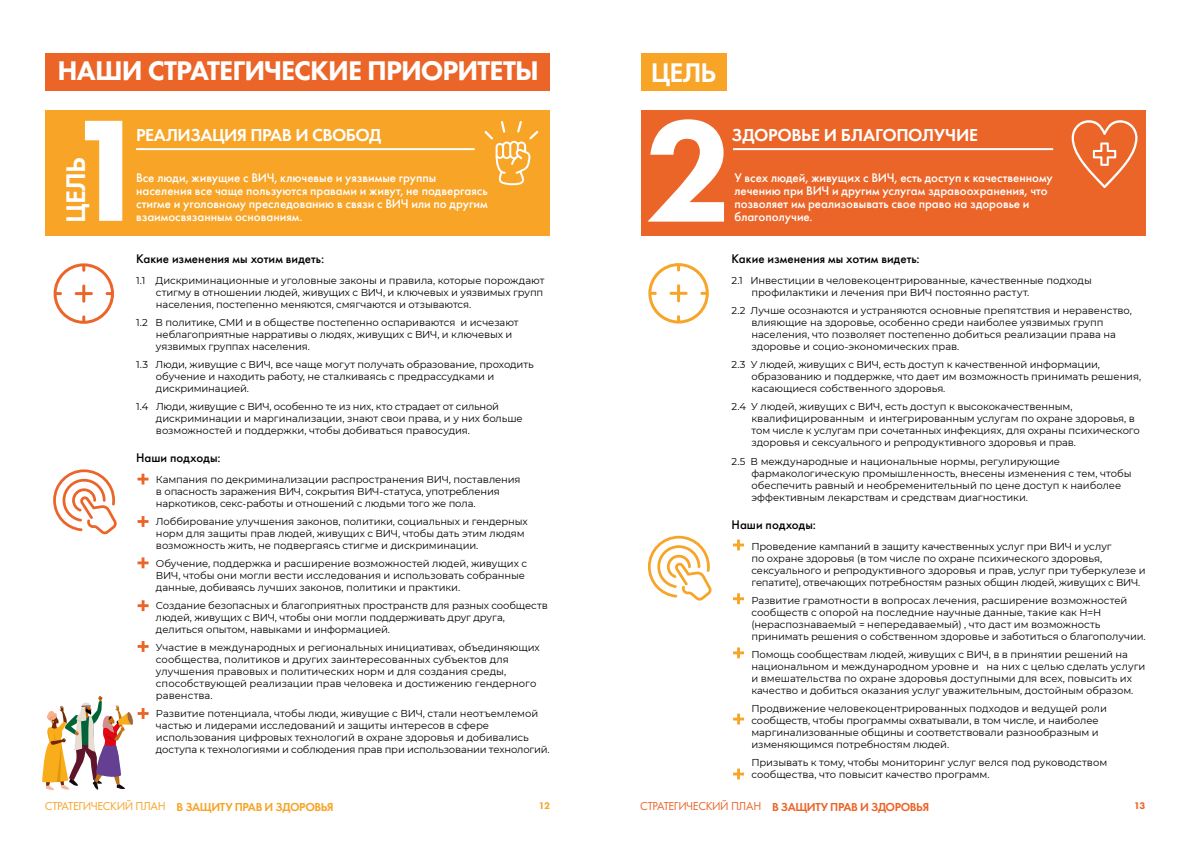
<style>
.page{position:relative;width:1191px;height:842px;background:#fff}
.page>*{position:absolute;margin:0;border:0;box-sizing:border-box;transform-origin:0 0}
.t1{font:800 150px "Futura PT";color:#fff}
.t2{font:800 28px "Futura PT";letter-spacing:-.03em;color:#fff}
.t3{font:600 28px "Futura PT";letter-spacing:-.025em;color:#fff}
.t4{font:600 18px "Futura PT";letter-spacing:-.025em;color:#fff}
.t5{font:500 13px/13px "Futura PT";color:#fff}
.t6{font:500 13px "Futura PT";letter-spacing:.005em;color:#000}
.t7{font:600 12px "Futura PT";letter-spacing:-.04em;color:#f7a427}
.t8{font:600 12px "Futura PT";letter-spacing:-.04em;color:#eb6528}
.t9{font:10px/12px "Montserrat";letter-spacing:-.005em;color:#000}
.t10{font:800 10px "Futura PT";color:#f7a427}
.t11{font:800 10px "Futura PT";color:#eb6528}
.s1{font-weight:400}
</style>
<div class="page">
<div style="left:45px;top:110px;width:505px;height:126px;background:#f7a427"></div>
<div style="left:641px;top:110px;width:504px;height:126px;background:#eb6528"></div>
<hr style="left:136px;top:148px;width:339px;height:2px;background:#fff">
<hr style="left:733px;top:148px;width:320px;height:2px;background:#fff">
<svg style="left:53px;top:469px;width:64px;height:65px"></svg>
<svg style="left:1071px;top:120px;width:66px;height:68px"></svg>
<svg style="left:54px;top:263px;width:60px;height:61px"></svg>
<svg style="left:648px;top:536px;width:64px;height:65px"></svg>
<svg style="left:648px;top:263px;width:61px;height:61px"></svg>
<div style="left:45px;top:53px;width:505px;height:38px;background:#eb6528"></div>
<div style="left:641px;top:53px;width:85px;height:38px;background:#f7a427"></div>
<svg style="left:141px;top:473px;width:8px;height:12px"></svg>
<svg style="left:137px;top:474px;width:11px;height:10px"></svg>
<svg style="left:137px;top:561px;width:12px;height:8px"></svg>
<svg style="left:138px;top:557px;width:10px;height:11px"></svg>
<svg style="left:138px;top:516px;width:10px;height:11px"></svg>
<svg style="left:138px;top:600px;width:11px;height:11px"></svg>
<svg style="left:138px;top:641px;width:11px;height:11px"></svg>
<svg style="left:42px;top:696px;width:107px;height:94px"></svg>
<svg style="left:733px;top:539px;width:11px;height:11px"></svg>
<svg style="left:733px;top:647px;width:11px;height:11px"></svg>
<svg style="left:733px;top:593px;width:11px;height:11px"></svg>
<svg style="left:733px;top:714px;width:11px;height:10px"></svg>
<svg style="left:733px;top:769px;width:11px;height:10px"></svg>
<svg style="left:484px;top:121px;width:54px;height:64px"></svg>
<h2 class="t2" style="left:57px;top:53px;width:483px">НАШИ СТРАТЕГИЧЕСКИЕ ПРИОРИТЕТЫ</h2>
<h2 class="t3" style="left:651px;top:55px;width:67px">ЦЕЛЬ</h2>
<h1 class="t1" style="left:65px;top:77px;width:91px">1</h1>
<h1 class="t1" style="left:644px;top:78px;width:91px">2</h1>
<h3 class="t4" style="left:136px;top:124px;width:247px">РЕАЛИЗАЦИЯ ПРАВ И СВОБОД</h3>
<h3 class="t5" style="left:136px;top:171px;width:353px">Все люди, живущие с ВИЧ, ключевые и уязвимые группы населения все чаще пользуются правами и живут, не подвергаясь стигме и уголовному преследованию в связи с ВИЧ или по другим взаимосвязанным основаниям.</h3>
<h3 class="t6" style="left:136px;top:251px;width:190px">Какие изменения мы хотим видеть:</h3>
<p class="t9" style="left:156px;top:274px;width:390px;text-indent:-20px">1.1 Дискриминационные и уголовные законы и правила, которые порождают стигму в отношении людей, живущих с ВИЧ, и ключевых и уязвимых групп населения, постепенно меняются, смягчаются и отзываются.</p>
<p class="t9" style="left:156px;top:316px;width:364px;text-indent:-20px">1.2 В политике, СМИ и в обществе постепенно оспариваются и исчезают неблагоприятные нарративы о людях, живущих с ВИЧ, и ключевых и уязвимых группах населения.</p>
<p class="t9" style="left:156px;top:358px;width:379px;text-indent:-20px">1.3 Люди, живущие с ВИЧ, все чаще могут получать образование, проходить обучение и находить работу, не сталкиваясь с предрассудками и дискриминацией.</p>
<p class="t9" style="left:156px;top:400px;width:368px;text-indent:-20px">1.4 Люди, живущие с ВИЧ, особенно те из них, кто страдает от сильной дискриминации и маргинализации, знают свои права, и у них больше возможностей и поддержки, чтобы добиваться правосудия.</p>
<h3 class="t6" style="left:136px;top:450px;width:86px">Наши подходы:</h3>
<p class="t9" style="left:156px;top:473px;width:366px">Кампания по декриминализации распространения ВИЧ, поставления в опасность заражения ВИЧ, сокрытия ВИЧ-статуса, употребления наркотиков, секс-работы и отношений с людьми того же пола.</p>
<p class="t9" style="left:156px;top:515px;width:373px">Лоббирование улучшения законов, политики, социальных и гендерных норм для защиты прав людей, живущих с ВИЧ, чтобы дать этим людям возможность жить, не подвергаясь стигме и дискриминации.</p>
<p class="t9" style="left:156px;top:557px;width:373px">Обучение, поддержка и расширение возможностей людей, живущих с<br>ВИЧ, чтобы они могли вести исследования и использовать собранные данные, добиваясь лучших законов, политики и практики.</p>
<p class="t9" style="left:156px;top:599px;width:393px">Создание безопасных и благоприятных пространств для разных сообществ людей, живущих с ВИЧ, чтобы они могли поддерживать друг друга, делиться опытом, навыками и информацией.</p>
<p class="t9" style="left:156px;top:641px;width:385px">Участие в международных и региональных инициативах, объединяющих сообщества, политиков и других заинтересованных субъектов для улучшения правовых и политических норм и для создания среды, способствующей реализации прав человека и достижению гендерного равенства.</p>
<p class="t9" style="left:156px;top:707px;width:395px">Развитие потенциала, чтобы люди, живущие с ВИЧ, стали неотъемлемой частью и лидерами исследований и защиты интересов в сфере использования цифровых технологий в охране здоровья и добивались доступа к технологиями и соблюдения прав при использовании технологий.</p>
<h3 class="t4" style="left:731px;top:124px;width:248px">ЗДОРОВЬЕ И БЛАГОПОЛУЧИЕ</h3>
<h3 class="t5" style="left:734px;top:172px;width:320px">У всех людей, живущих с ВИЧ, есть доступ к качественному лечению при ВИЧ и другим услугам здравоохранения, что позволяет им реализовывать свое право на здоровье и благополучие.</h3>
<h3 class="t6" style="left:731px;top:251px;width:190px">Какие изменения мы хотим видеть:</h3>
<p class="t9" style="left:751px;top:275px;width:342px;text-indent:-20px">2.1 Инвестиции в человекоцентрированные, качественные подходы профилактики и лечения при ВИЧ постоянно растут.</p>
<p class="t9" style="left:751px;top:305px;width:382px;text-indent:-20px">2.2 Лучше осознаются и устраняются основные препятствия и неравенство, влияющие на здоровье, особенно среди наиболее уязвимых групп населения, что позволяет постепенно добиться реализации права на здоровье и социо-экономических прав.</p>
<p class="t9" style="left:751px;top:359px;width:391px;text-indent:-20px">2.3 У людей, живущих с ВИЧ, есть доступ к качественной информации, образованию и поддержке, что дает им возможность принимать решения, касающиеся собственного здоровья.</p>
<p class="t9" style="left:751px;top:401px;width:390px;text-indent:-20px">2.4 У людей, живущих с ВИЧ, есть доступ к высококачественным, квалифицированным и интегрированным услугам по охране здоровья, в том числе к услугам при сочетанных инфекциях, для охраны психического здоровья и сексуального и репродуктивного здоровья и прав.</p>
<p class="t9" style="left:751px;top:455px;width:381px;text-indent:-20px">2.5 В международные и национальные нормы, регулирующие фармакологическую промышленность, внесены изменения с тем, чтобы обеспечить равный и необременительный по цене доступ к наиболее эффективным лекарствам и средствам диагностики.</p>
<h3 class="t6" style="left:731px;top:516px;width:86px">Наши подходы:</h3>
<p class="t9" style="left:751px;top:540px;width:396px">Проведение кампаний в защиту качественных услуг при ВИЧ и услуг<br>по охране здоровья (в том числе по охране психического здоровья, сексуального и репродуктивного здоровья и прав, услуг при туберкулезе и гепатите), отвечающих потребностям разных общин людей, живущих с ВИЧ.</p>
<p class="t9" style="left:751px;top:594px;width:395px">Развитие грамотности в вопросах лечения, расширение возможностей сообществ с опорой на последние научные данные, такие как Н=Н (нераспознаваемый = непередаваемый) , что даст им возможность принимать решения о собственном здоровье и заботиться о благополучии.</p>
<p class="t9" style="left:751px;top:648px;width:395px">Помощь сообществам людей, живущих с ВИЧ, в в принятии решений на национальном и международном уровне и на них с целью сделать услуги и вмешательства по охране здоровья доступными для всех, повысить их качество и добиться оказания услуг уважительным, достойным образом.</p>
<p class="t9" style="left:751px;top:702px;width:357px">Продвижение человекоцентрированных подходов и ведущей роли сообществ, чтобы программы охватывали, в том числе, и наиболее маргинализованные общины и соответствовали разнообразным и изменяющимся потребностям людей.</p>
<p class="t9" style="left:751px;top:756px;width:357px">Призывать к тому, чтобы мониторинг услуг велся под руководством сообщества, что повысит качество программ.</p>
<h2 class="t3" style="left:58px;top:223px;width:67px;rotate:-90deg">ЦЕЛЬ</h2>
<p class="t7" style="left:45px;top:799px;width:290px"><span class="s1">СТРАТЕГИЧЕСКИЙ ПЛАН</span> В ЗАЩИТУ ПРАВ И ЗДОРОВЬЯ</p>
<p class="t10" style="left:539px;top:799px;width:13px">12</p>
<p class="t8" style="left:640px;top:799px;width:290px"><span class="s1">СТРАТЕГИЧЕСКИЙ ПЛАН</span> В ЗАЩИТУ ПРАВ И ЗДОРОВЬЯ</p>
<p class="t11" style="left:1134px;top:799px;width:13px">13</p>
</div>
